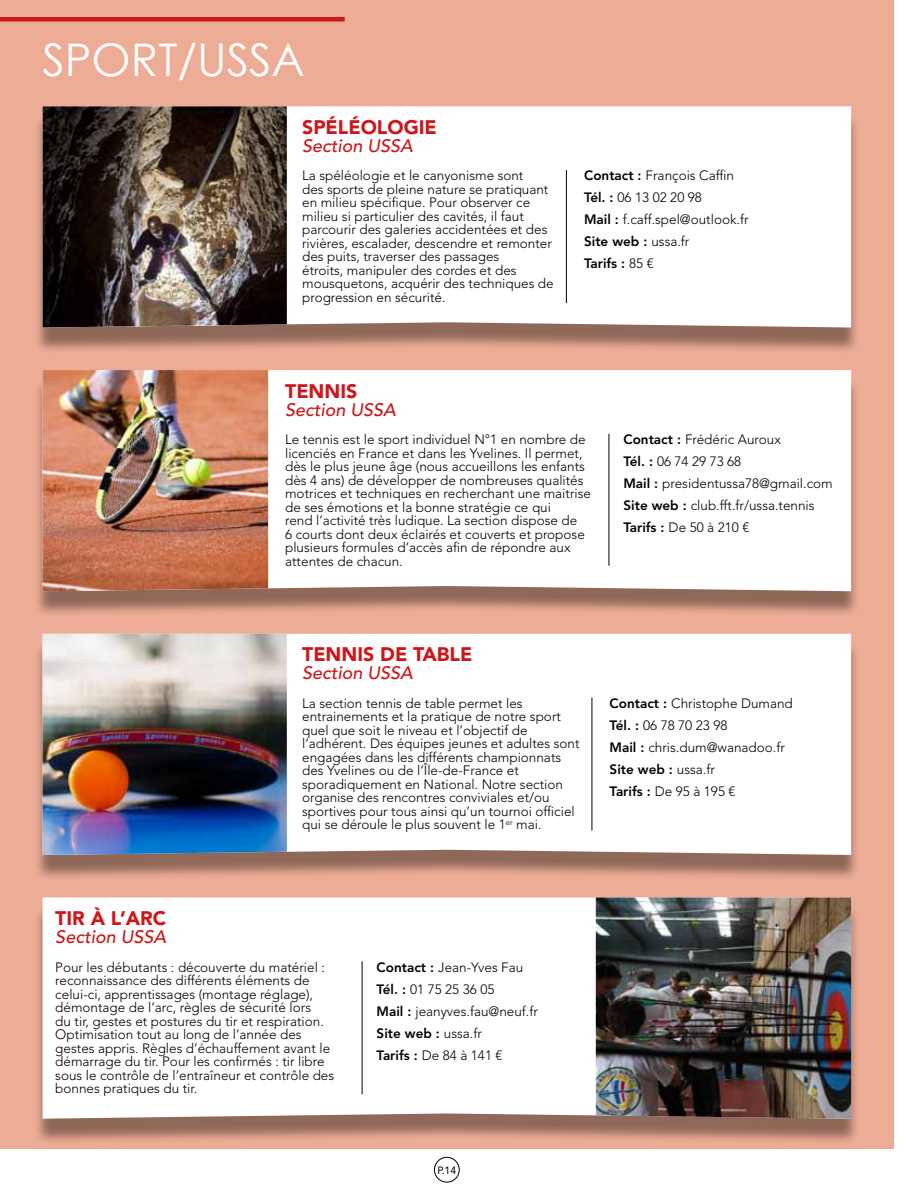
<style>
.page{position:relative;width:915px;height:1191px;background:#fff}
.page>*{position:absolute;margin:0;border:0;box-sizing:border-box;transform-origin:0 0}
.t1{font:45px "Century Gothic";color:#fff}
.t2{font:900 19.5px "Avenir LT Std";color:#cd171a}
.t3{font:italic 500 18px "Avenir LT Std";color:#cd171a}
.t4{font:300 13.5px/13.5px "Avenir LT Std";color:#000}
.t5{font:10.5px "Avenir LT Std";color:#000}
.s1{font-weight:800}
</style>
<div class="page">
<div style="left:0;top:0;width:893px;height:1148px;background:#ecac95"></div>
<div style="left:0;top:17px;width:344px;height:5px;background:#cd171a"></div>
<div style="left:33px;top:114px;width:826px;height:240px;background:#000;opacity:.4"></div>
<div style="left:287px;top:106px;width:563px;height:221px;background:#fff"></div>
<hr style="left:566px;top:170px;width:1px;height:133px;background:#000">
<img style="left:43px;top:106px;width:244px;height:221px">
<div style="left:33px;top:378px;width:826px;height:239px;background:#000;opacity:.4"></div>
<div style="left:268px;top:370px;width:582px;height:221px;background:#fff"></div>
<hr style="left:608px;top:434px;width:1px;height:132px;background:#000">
<img style="left:43px;top:370px;width:225px;height:221px">
<div style="left:33px;top:905px;width:826px;height:240px;background:#000;opacity:.4"></div>
<div style="left:43px;top:897px;width:552px;height:221px;background:#fff"></div>
<hr style="left:361px;top:961px;width:1px;height:133px;background:#000">
<img style="left:595px;top:897px;width:255px;height:221px">
<div style="left:33px;top:641px;width:826px;height:240px;background:#000;opacity:.4"></div>
<div style="left:287px;top:634px;width:563px;height:221px;background:#fff"></div>
<img style="left:43px;top:634px;width:244px;height:221px">
<hr style="left:591px;top:697px;width:1px;height:133px;background:#000">
<div style="left:434px;top:1157px;width:25px;height:25px;border:1px solid #000;border-radius:50%"></div>
<h1 class="t1" style="left:43px;top:33px;width:78px">SPORT</h1>
<h1 class="t1" style="left:177px;top:33px;width:127px">/USSA</h1>
<h2 class="t2" style="left:302px;top:115px;width:24px">SPÉLÉ</h2>
<h2 class="t2" style="left:360px;top:115px;width:55px">OLOGIE</h2>
<h3 class="t3" style="left:302px;top:135px;width:112px">Section USSA</h3>
<p class="t4" style="left:302px;top:169px;width:253px">La spéléologie et le canyonisme sont<br>des sports de pleine nature se pratiquant en milieu spécifique. Pour observer ce milieu si particulier des cavités, il faut parcourir des galeries accidentées et des rivières, escalader, descendre et remonter des puits, traverser des passages<br>étroits, manipuler des cordes et des mousquetons, acquérir des techniques de progression en sécurité.</p>
<p class="t4" style="left:584px;top:165px;width:166px;line-height:22px"><span class="s1">Contact :</span> François Caffin<br><span class="s1">Tél. :</span> 06 13 02 20 98<br><span class="s1">Mail :</span> f.caff.spel@outlook.fr<br><span class="s1">Site web :</span> ussa.fr<br><span class="s1">Tarifs :</span> 85 €</p>
<h2 class="t2" style="left:285px;top:379px;width:24px">TENNIS</h2>
<h3 class="t3" style="left:285px;top:399px;width:112px">Section USSA</h3>
<p class="t4" style="left:285px;top:433px;width:307px">Le tennis est le sport individuel N°1 en nombre de licenciés en France et dans les Yvelines. Il permet, dès le plus jeune âge (nous accueillons les enfants dès 4 ans) de développer de nombreuses qualités motrices et techniques en recherchant une maitrise de ses émotions et la bonne stratégie ce qui<br>rend l’activité très ludique. La section dispose de<br>6 courts dont deux éclairés et couverts et propose plusieurs formules d’accès afin de répondre aux attentes de chacun.</p>
<p class="t4" style="left:623px;top:428px;width:211px;line-height:22px"><span class="s1">Contact :</span> Frédéric Auroux<br><span class="s1">Tél. :</span> 06 74 29 73 68<br><span class="s1">Mail :</span> presidentussa78@gmail.com<br><span class="s1">Site web :</span> club.fft.fr/ussa.tennis<br><span class="s1">Tarifs :</span> De 50 à 210 €</p>
<h2 class="t2" style="left:302px;top:642px;width:24px">TENNIS</h2>
<h2 class="t2" style="left:380px;top:642px;width:46px">DE TABLE</h2>
<h3 class="t3" style="left:302px;top:662px;width:112px">Section USSA</h3>
<p class="t4" style="left:302px;top:696px;width:279px">La section tennis de table permet les entrainements et la pratique de notre sport quel que soit le niveau et l’objectif de l’adhérent. Des équipes jeunes et adultes sont engagées dans les différents championnats des Yvelines ou de l’Île-de-France et sporadiquement en National. Notre section organise des rencontres conviviales et/ou sportives pour tous ainsi qu’un tournoi officiel qui se déroule le plus souvent le 1<sup>er</sup> mai.</p>
<p class="t4" style="left:609px;top:692px;width:185px;line-height:22px"><span class="s1">Contact :</span> Christophe Dumand<br><span class="s1">Tél. :</span> 06 78 70 23 98<br><span class="s1">Mail :</span> chris.dum@wanadoo.fr<br><span class="s1">Site web :</span> ussa.fr<br><span class="s1">Tarifs :</span> De 95 à 195 €</p>
<h2 class="t2" style="left:55px;top:906px;width:85px">TIR À L’ARC</h2>
<h3 class="t3" style="left:55px;top:926px;width:112px">Section USSA</h3>
<p class="t4" style="left:55px;top:960px;width:280px">Pour les débutants : découverte du matériel : reconnaissance des différents éléments de celui-ci, apprentissages (montage réglage), démontage de l’arc, règles de sécurité lors<br>du tir, gestes et postures du tir et respiration.<br>Optimisation tout au long de l’année des gestes appris. Règles d’échauffement avant le démarrage du tir. Pour les confirmés : tir libre sous le contrôle de l’entraîneur et contrôle des bonnes pratiques du tir.</p>
<p class="t4" style="left:376px;top:956px;width:163px;line-height:22px"><span class="s1">Contact :</span> Jean-Yves Fau<br><span class="s1">Tél. :</span> 01 75 25 36 05<br><span class="s1">Mail :</span> jeanyves.fau@neuf.fr<br><span class="s1">Site web :</span> ussa.fr<br><span class="s1">Tarifs :</span> De 84 à 141 €</p>
<p class="t5" style="left:437px;top:1164px;width:20px">P.14</p>
</div>
